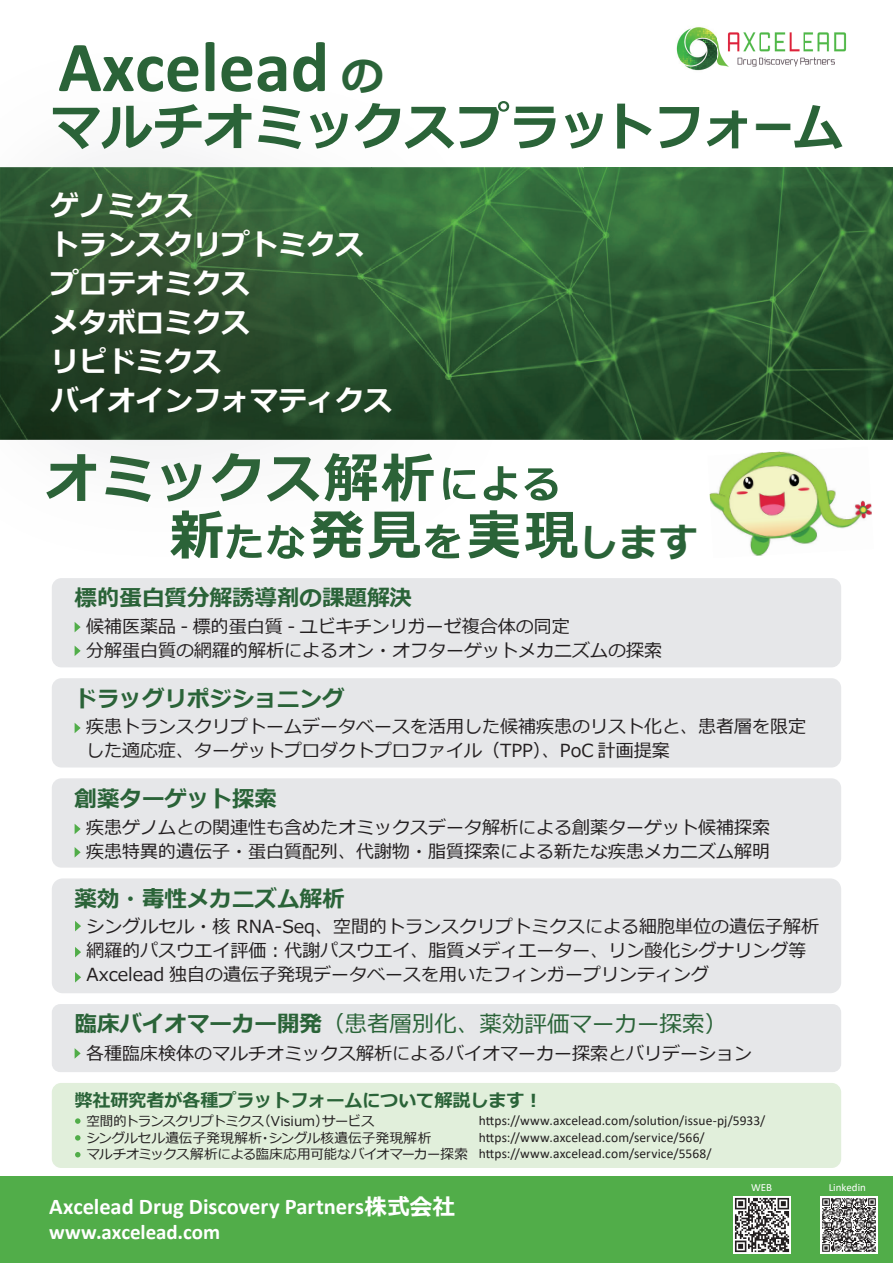
<style>
.page{position:relative;width:893px;height:1263px;background:#fff}
.page>*{position:absolute;margin:0;border:0;box-sizing:border-box;transform-origin:0 0}
.t1{font:700 72px "Calibri";color:#2a6338}
.t2{font:700 51px "Meiryo";color:#2a6338}
.t3{font:700 42px "Meiryo";color:#2a6338}
.t4{font:700 39px "Meiryo";color:#2a6338}
.t5{font:700 28.5px/39px "Meiryo";color:#fff}
.t6{font:700 22.5px "Meiryo";color:#2a6338}
.t7{font:700 22.5px "Calibri";color:#fff}
.t8{font:22.5px "Meiryo";color:#2a6338}
.t9{font:700 21px "Calibri";color:#fff}
.t10{font:18px/24px "Meiryo";color:#231f20}
.t11{font:700 18px "Meiryo";color:#2a6338}
.t12{font:13.5px/16.6px "Calibri";letter-spacing:.01em;color:#231f20}
.t13{font:13.5px/16.5px "Meiryo";letter-spacing:-.005em;color:#231f20}
.t14{font:10.95px "Calibri";color:#fff}
.s1{font-weight:700}
.s2{font-family:"Meiryo"}
</style>
<div class="page">
<img style="left:584px;top:167px;width:309px;height:273px">
<div style="left:0;top:1176px;width:893px;height:87px;background:#51ad49"></div>
<img style="left:709px;top:451px;width:163px;height:105px">
<img style="left:0;top:167px;width:584px;height:418px">
<img style="left:46px;top:454px;width:50px;height:47px">
<img style="left:105px;top:456px;width:46px;height:46px">
<img style="left:161px;top:463px;width:40px;height:38px">
<img style="left:212px;top:453px;width:48px;height:48px">
<img style="left:267px;top:453px;width:167px;height:49px">
<img style="left:45px;top:555px;width:57px;height:1px">
<img style="left:170px;top:510px;width:53px;height:48px">
<img style="left:310px;top:510px;width:54px;height:48px">
<img style="left:368px;top:512px;width:52px;height:46px">
<img style="left:468px;top:510px;width:109px;height:48px">
<img style="left:443px;top:466px;width:114px;height:34px">
<img style="left:226px;top:524px;width:79px;height:35px">
<img style="left:424px;top:524px;width:36px;height:34px">
<img style="left:50px;top:192px;width:142px;height:26px">
<img style="left:58px;top:230px;width:305px;height:27px">
<img style="left:51px;top:269px;width:198px;height:27px">
<img style="left:51px;top:308px;width:198px;height:27px">
<img style="left:55px;top:347px;width:166px;height:27px">
<img style="left:50px;top:386px;width:342px;height:27px">
<div style="left:52px;top:578px;width:789px;height:89px;background:#e6e7e9;border-radius:10px"></div>
<svg style="left:75px;top:622px;width:6px;height:10px"></svg>
<svg style="left:75px;top:646px;width:6px;height:10px"></svg>
<div style="left:52px;top:678px;width:789px;height:89px;background:#e6e7e9;border-radius:10px"></div>
<svg style="left:75px;top:723px;width:6px;height:10px"></svg>
<div style="left:52px;top:778px;width:789px;height:90px;background:#e6e7e9;border-radius:10px"></div>
<svg style="left:75px;top:824px;width:6px;height:10px"></svg>
<svg style="left:75px;top:847px;width:6px;height:10px"></svg>
<div style="left:52px;top:878px;width:789px;height:115px;background:#e6e7e9;border-radius:11px"></div>
<svg style="left:75px;top:921px;width:6px;height:10px"></svg>
<svg style="left:75px;top:947px;width:6px;height:10px"></svg>
<svg style="left:75px;top:972px;width:6px;height:10px"></svg>
<div style="left:52px;top:1004px;width:789px;height:68px;background:#e6e7e9;border-radius:8px"></div>
<svg style="left:75px;top:1048px;width:6px;height:11px"></svg>
<div style="left:733px;top:1196px;width:58px;height:58px;background:#fff"></div>
<img style="left:820px;top:1196px;width:58px;height:57px">
<img style="left:734px;top:1197px;width:56px;height:56px">
<img style="left:676px;top:27px;width:171px;height:44px">
<div style="left:52px;top:1083px;width:789px;height:85px;background:#e1efdb;border-radius:9px"></div>
<svg style="left:75px;top:1118px;width:6px;height:6px"></svg>
<svg style="left:75px;top:1135px;width:6px;height:5px"></svg>
<svg style="left:75px;top:1152px;width:6px;height:5px"></svg>
<h1 class="t1" style="left:58px;top:16px;width:273px">Axcelead</h1>
<h2 class="t2" style="left:50px;top:91px;width:795px">マルチオミックスプラットフォーム</h2>
<h3 class="t3" style="left:341px;top:46px;width:43px">の</h3>
<h3 class="t5" style="left:50px;top:187px;width:343px">ゲノミクス<br>トランスクリプトミクスプロテオミクス<br>メタボロミクス<br>リピドミクス<br>バイオインフォマティクス</h3>
<h3 class="t4" style="left:579px;top:515px;width:121px">します</h3>
<p class="t6" style="left:75px;top:582px;width:339px">標的蛋白質分解誘導剤の課題解決</p>
<p class="t10" style="left:86px;top:615px;width:577px">候補医薬品 - 標的蛋白質 - ユビキチンリガーゼ複合体の同定<br>分解蛋白質の網羅的解析によるオン・オフターゲットメカニズムの探索</p>
<p class="t6" style="left:75px;top:683px;width:271px">ドラッグリポジショニング</p>
<p class="t10" style="left:86px;top:715px;width:722px">疾患トランスクリプトームデータベースを活用した候補疾患のリスト化と、患者層を限定した適応症、ターゲットプロダクトプロファイル（TPP）、PoC 計画提案</p>
<p class="t6" style="left:75px;top:783px;width:204px">創薬ターゲット探索</p>
<p class="t10" style="left:86px;top:816px;width:686px">疾患ゲノムとの関連性も含めたオミックスデータ解析による創薬ターゲット候補探索疾患特異的遺伝子・蛋白質配列、代謝物・脂質探索による新たな疾患メカニズム解明</p>
<p class="t6" style="left:75px;top:882px;width:271px">薬効・毒性メカニズム解析</p>
<p class="t10" style="left:86px;top:915px;width:734px">シングルセル・核 RNA-Seq、空間的トランスクリプトミクスによる細胞単位の遺伝子解析網羅的パスウエイ評価︓代謝パスウエイ、脂質メディエーター、リン酸化シグナリング等<br>Axcelead 独自の遺伝子発現データベースを用いたフィンガープリンティング</p>
<p class="t8" style="left:75px;top:1008px;width:654px"><span class="s1">臨床バイオマーカー開発</span>（患者層別化、薬効評価マーカー探索）</p>
<p class="t10" style="left:86px;top:1043px;width:667px">各種臨床検体のマルチオミックス解析によるバイオマーカー探索とバリデーション</p>
<p class="t11" style="left:75px;top:1087px;width:470px">弊社研究者が各種プラットフォームについて解説します︕</p>
<p class="t13" style="left:86px;top:1114px;width:383px">空間的トランスクリプトミクス（Visium）サービス　<br>シングルセル遺伝子発現解析・シングル核遺伝子発現解析<br>マルチオミックス解析による臨床応用可能なバイオマーカー探索</p>
<p class="t12" style="left:479px;top:1112px;width:288px">https://www.axcelead.com/solution/issue-pj/5933/ https://www.axcelead.com/service/566/ https://www.axcelead.com/service/5568/</p>
<p class="t7" style="left:49px;top:1191px;width:407px">Axcelead Drug Discovery Partners<span class="s2">株式会社</span></p>
<p class="t9" style="left:49px;top:1217px;width:173px">www.axcelead.com</p>
<p class="t14" style="left:751px;top:1179px;width:23px">WEB</p>
<p class="t14" style="left:829px;top:1179px;width:39px">Linkedin</p>
</div>
